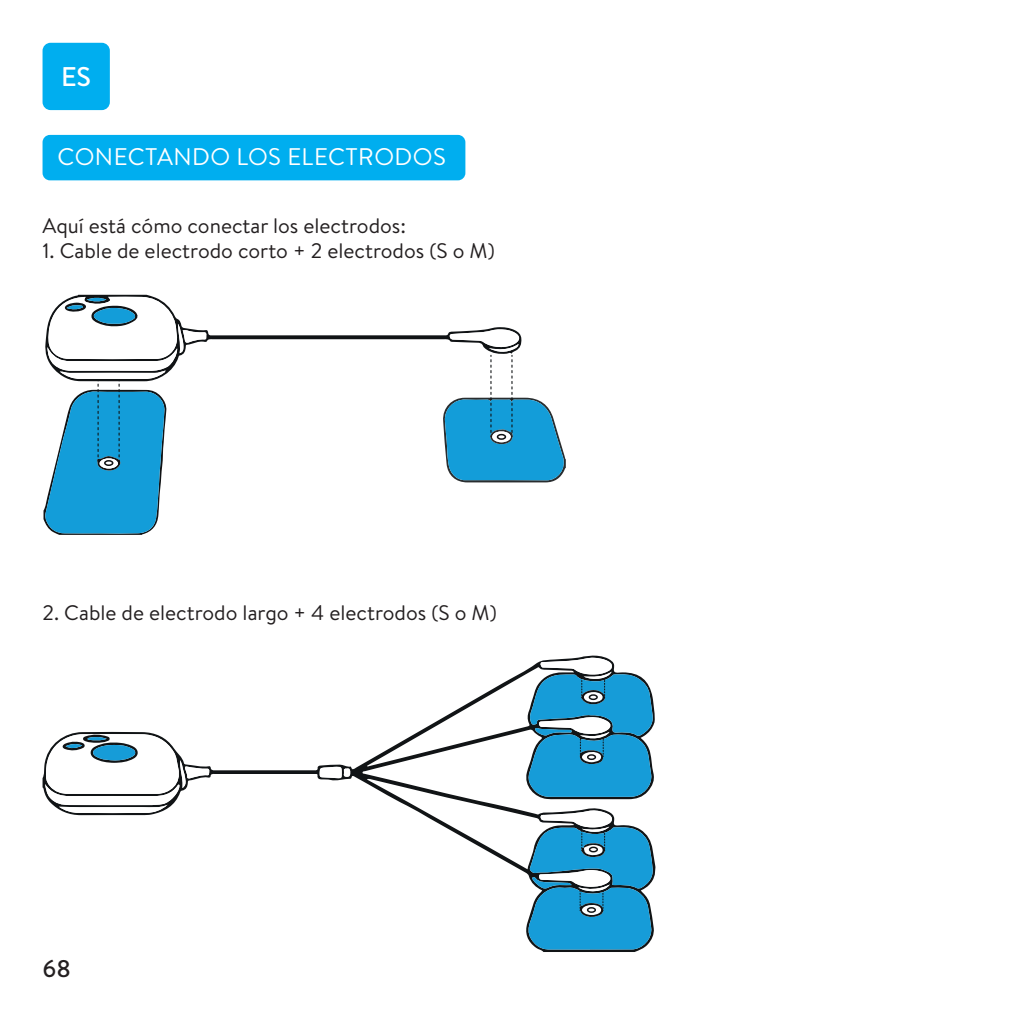
<style>
.page{position:relative;width:1021px;height:1021px;background:#fff}
.page>*{position:absolute;margin:0;border:0;box-sizing:border-box;transform-origin:0 0}
.t1{font:500 27px "Brandon Text";color:#fff}
.t2{font:24px "Brandon Text";letter-spacing:.02em;color:#fff}
.t3{font:500 24px "Brandon Text";color:#231f20}
.t4{font:21px "Brandon Text";color:#231f20}
</style>
<div class="page">
<div style="left:43px;top:43px;width:67px;height:67px;background:#00aeef;border-radius:8px"></div>
<svg style="left:43px;top:295px;width:523px;height:240px"></svg>
<div style="left:104px;top:460px;width:9px;height:6px;border:2px solid #101315;border-radius:50%"></div>
<div style="left:497px;top:434px;width:9px;height:6px;border:2px solid #101315;border-radius:50%"></div>
<div style="left:43px;top:135px;width:422px;height:45px;background:#00aeef;border-radius:7px"></div>
<svg style="left:43px;top:655px;width:613px;height:297px"></svg>
<svg style="left:319px;top:766px;width:31px;height:12px"></svg>
<svg style="left:45px;top:734px;width:164px;height:79px"></svg>
<svg style="left:528px;top:657px;width:125px;height:139px"></svg>
<svg style="left:527px;top:810px;width:126px;height:139px"></svg>
<p class="t1" style="left:61px;top:58px;width:31px">ES</p>
<p class="t2" style="left:58px;top:140px;width:390px">CONECTANDO LOS ELECTRODOS</p>
<p class="t4" style="left:43px;top:211px;width:365px">Aquí está cómo conectar los electrodos:</p>
<p class="t4" style="left:43px;top:236px;width:454px">1. Cable de electrodo corto + 2 electrodos (S o M)</p>
<p class="t4" style="left:43px;top:598px;width:456px">2. Cable de electrodo largo + 4 electrodos (S o M)</p>
<p class="t3" style="left:43px;top:952px;width:30px">68</p>
</div>
